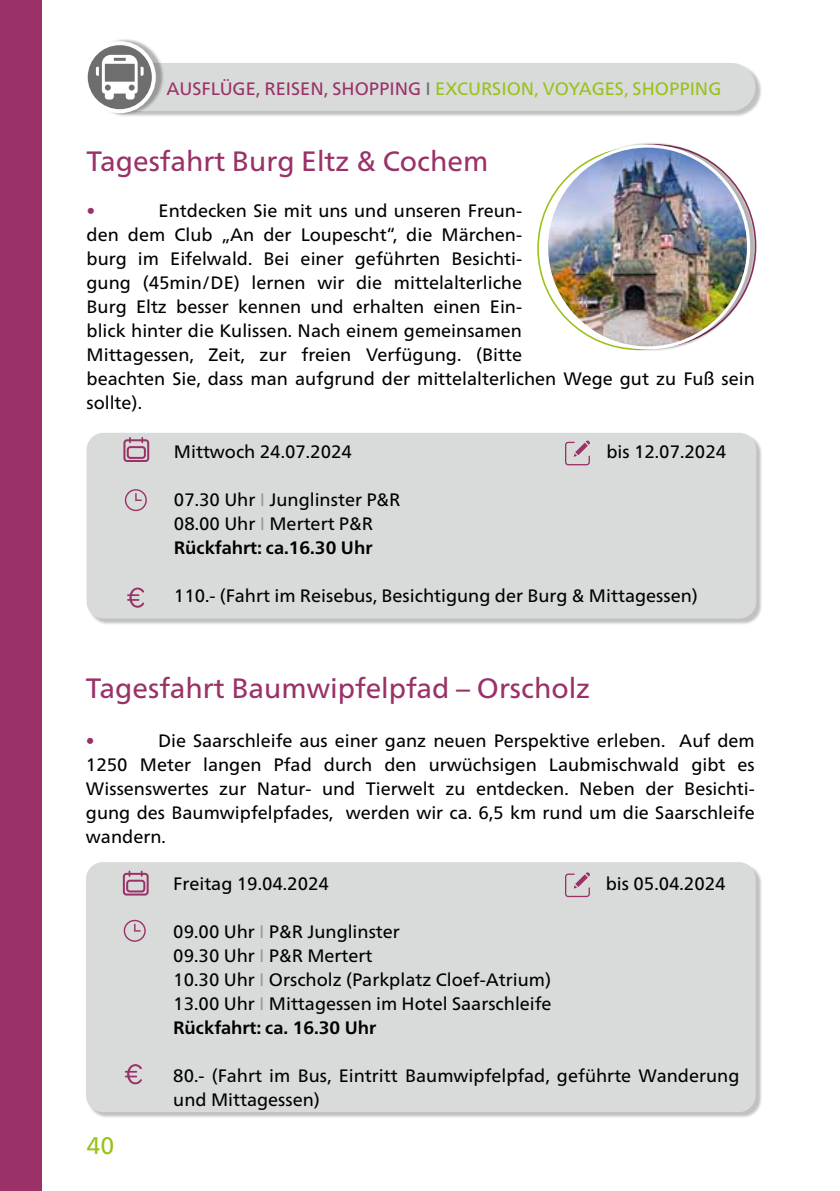
<style>
.page{position:relative;width:840px;height:1191px;background:#fff}
.page>*{position:absolute;margin:0;border:0;box-sizing:border-box;transform-origin:0 0}
.t1{font:28px "Frutiger Neue LT Pro";color:#9a3167}
.t2{font:24px "Frutiger Neue LT Pro";color:#98c217}
.t3{font:18px/24px "Frutiger Neue LT Pro";color:#000}
.t4{font:18px "Frutiger Neue LT Pro";color:#98c217}
.t5{font:18px "Frutiger Neue LT Pro";color:#9a3167}
.s1{color:#9a3167}
.s2{color:#6e6e6e}
.s3{color:#9c9c9d}
.s4{font-weight:700}
</style>
<div class="page">
<div style="left:0;top:0;width:42px;height:1191px;background:#9a3167"></div>
<div style="left:547px;top:142px;width:209px;height:209px;background:#000;opacity:.3"></div>
<img style="left:546px;top:146px;width:202px;height:202px;border-radius:101px">
<div style="left:88px;top:434px;width:674px;height:191px;background:#000;opacity:.25"></div>
<div style="left:86px;top:433px;width:669px;height:185px;background:#d9dada;border-radius:17px"></div>
<svg style="left:125px;top:489px;width:22px;height:22px"></svg>
<svg style="left:127px;top:587px;width:17px;height:21px"></svg>
<div style="left:123px;top:439px;width:26px;height:23px;border:2px solid #9a3167;border-radius:3px"></div>
<div style="left:127px;top:446px;width:19px;height:13px;border:2px solid #9a3167;border-radius:3px"></div>
<svg style="left:129px;top:437px;width:2px;height:6px"></svg>
<svg style="left:141px;top:437px;width:2px;height:6px"></svg>
<svg style="left:565px;top:440px;width:24px;height:25px"></svg>
<div style="left:98px;top:64px;width:663px;height:53px;background:#000;opacity:.25"></div>
<div style="left:97px;top:63px;width:658px;height:48px;background:#d9dada;border-radius:24px"></div>
<div style="left:87px;top:38px;width:77px;height:77px;background:#000;opacity:.3"></div>
<svg style="left:86px;top:43px;width:68px;height:68px"></svg>
<div style="left:84px;top:41px;width:72px;height:72px;border:4px solid #fff;border-radius:50%"></div>
<svg style="left:96px;top:55px;width:47px;height:44px;background:#aaa"></svg>
<div style="left:87px;top:863px;width:674px;height:255px;background:#000;opacity:.25"></div>
<div style="left:86px;top:862px;width:669px;height:250px;background:#d9dada;border-radius:17px"></div>
<div style="left:123px;top:873px;width:25px;height:22px;border:2px solid #9a3167;border-radius:3px"></div>
<div style="left:126px;top:879px;width:19px;height:13px;border:2px solid #9a3167;border-radius:3px"></div>
<svg style="left:565px;top:872px;width:24px;height:25px"></svg>
<svg style="left:125px;top:1064px;width:17px;height:20px"></svg>
<svg style="left:124px;top:919px;width:22px;height:22px"></svg>
<p class="t4" style="left:166px;top:77px;width:556px"><span class="s1">AUSFLÜGE, REISEN, SHOPPING</span> <span class="s2">I</span> EXCURSION, VOYAGES, SHOPPING</p>
<h1 class="t1" style="left:86px;top:144px;width:403px">Tagesfahrt Burg Eltz &amp; Cochem</h1>
<p class="t3" style="left:86px;top:199px;width:669px;text-indent:72px">Entdecken Sie mit uns und unseren Freun-<br>den dem Club „An der Loupescht“, die Märchen-<br>burg im Eifelwald. Bei einer geführten Besichti-<br>gung (45min/DE) lernen wir die mittelalterliche<br>Burg Eltz besser kennen und erhalten einen Ein-<br>blick hinter die Kulissen. Nach einem gemeinsamen<br>Mittagessen, Zeit, zur freien Verfügung. (Bitte<br>beachten Sie, dass man aufgrund der mittelalterlichen Wege gut zu Fuß sein sollte).</p>
<p class="t5" style="left:86px;top:200px;width:10px">•</p>
<p class="t3" style="left:174px;top:439px;width:180px">Mittwoch 24.07.2024</p>
<p class="t3" style="left:606px;top:439px;width:121px">bis 12.07.2024</p>
<p class="t3" style="left:174px;top:487px;width:228px">07.30 Uhr <span class="s3">I</span> Junglinster P&amp;R<br>08.00 Uhr <span class="s3">I</span> Mertert P&amp;R<br><span class="s4">Rückfahrt: ca.16.30 Uhr</span></p>
<p class="t3" style="left:174px;top:583px;width:525px">110.- (Fahrt im Reisebus, Besichtigung der Burg &amp; Mittagessen)</p>
<h1 class="t1" style="left:86px;top:671px;width:505px">Tagesfahrt Baumwipfelpfad – Orscholz</h1>
<p class="t3" style="left:86px;top:728px;width:670px;text-align:justify;text-indent:72px">Die Saarschleife aus einer ganz neuen Perspektive erleben. Auf dem 1250 Meter langen Pfad durch den urwüchsigen Laubmischwald gibt es Wissenswertes zur Natur- und Tierwelt zu entdecken. Neben der Besichti&shy;gung des Baumwipfelpfades, werden wir ca. 6,5 km rund um die Saarschleife wandern.</p>
<p class="t5" style="left:86px;top:729px;width:10px">•</p>
<h2 class="t2" style="left:86px;top:1131px;width:29px">40</h2>
<p class="t3" style="left:173px;top:871px;width:157px">Freitag 19.04.2024</p>
<p class="t3" style="left:605px;top:871px;width:121px">bis 05.04.2024</p>
<p class="t3" style="left:173px;top:919px;width:379px">09.00 Uhr <span class="s3">I</span> P&amp;R Junglinster<br>09.30 Uhr <span class="s3">I</span> P&amp;R Mertert<br>10.30 Uhr <span class="s3">I</span> Orscholz (Parkplatz Cloef-Atrium)<br>13.00 Uhr <span class="s3">I</span> Mittagessen im Hotel Saarschleife <span class="s4">Rückfahrt: ca. 16.30 Uhr</span></p>
<p class="t3" style="left:173px;top:1063px;width:567px">80.- (Fahrt im Bus, Eintritt Baumwipfelpfad, geführte Wanderung und Mittagessen)</p>
</div>
